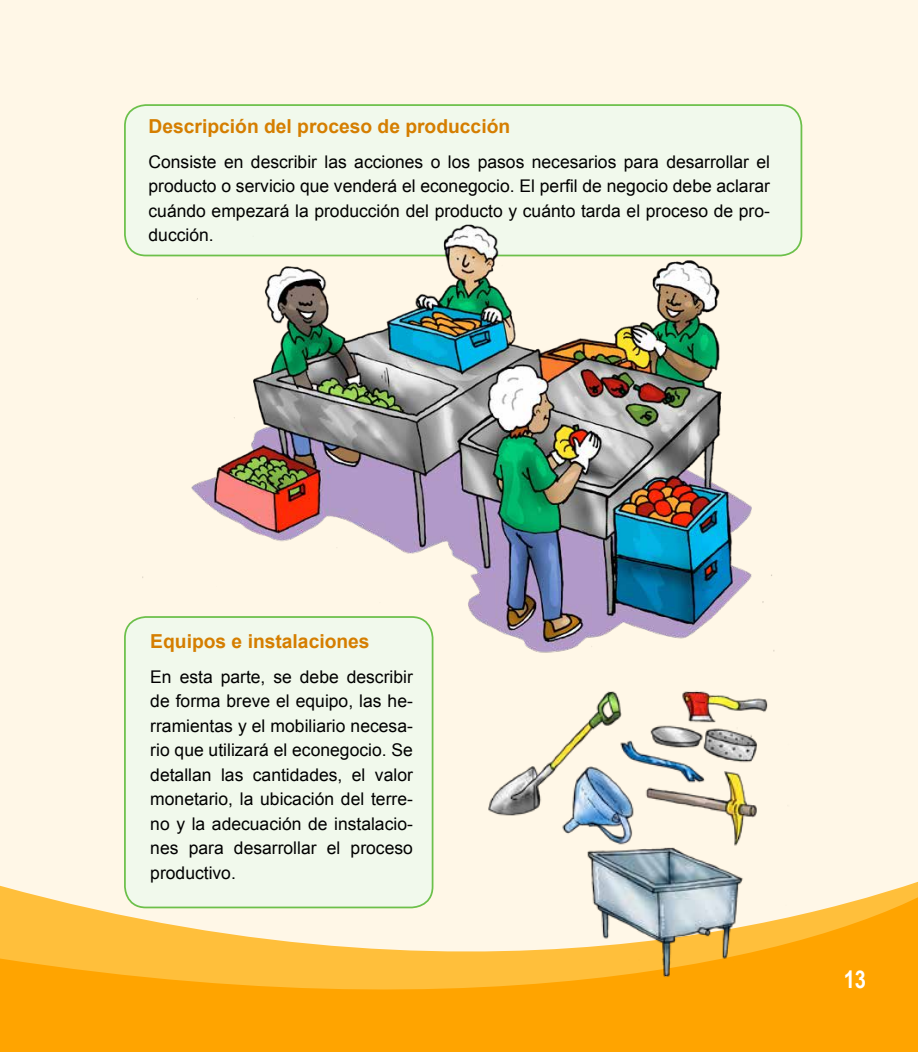
<style>
.page{position:relative;width:918px;height:1052px;background:#fff7e7}
.page>*{position:absolute;margin:0;border:0;box-sizing:border-box;transform-origin:0 0}
.t1{font:700 24.5px "Arial Narrow";color:#fff}
.t2{font:700 19.25px "Arial";color:#d57e00}
.t3{font:17.5px/24.5px "Arial";color:#000;text-align:justify}
</style>
<div class="page">
<svg style="left:0;top:864px;width:918px;height:188px;fill:#ffa400"></svg>
<div style="left:125px;top:105px;width:676px;height:150px;background:#f1f9ec;border-radius:21px"></div>
<div style="left:124px;top:104px;width:678px;height:152px;border:2px solid #6cc04a;border-radius:21px"></div>
<img style="left:124px;top:222px;width:676px;height:456px">
<div style="left:125px;top:617px;width:307px;height:290px;background:#f1f9ec;border-radius:21px"></div>
<div style="left:124px;top:616px;width:309px;height:292px;border:2px solid #6cc04a;border-radius:21px"></div>
<img style="left:473px;top:690px;width:322px;height:299px">
<p class="t2" style="left:149px;top:116px;width:363px">Descripción del proceso de producción</p>
<p class="t3" style="left:149px;top:149px;width:623px">Consiste en describir las acciones o los pasos necesarios para desarrollar el producto o servicio que venderá el econegocio. El perfil de negocio debe aclarar cuándo empezará la producción del producto y cuánto tarda el proceso de pro&shy;ducción.</p>
<p class="t2" style="left:150px;top:630px;width:221px">Equipos e instalaciones</p>
<p class="t3" style="left:150px;top:664px;width:264px">En esta parte, se debe describir de forma breve el equipo, las he&shy;rramientas y el mobiliario necesa&shy;rio que utilizará el econegocio. Se detallan las cantidades, el valor monetario, la ubicación del terre&shy;no y la adecuación de instalacio&shy;nes para desarrollar el proceso productivo.</p>
<h1 class="t1" style="left:844px;top:961px;width:24px">13</h1>
</div>
